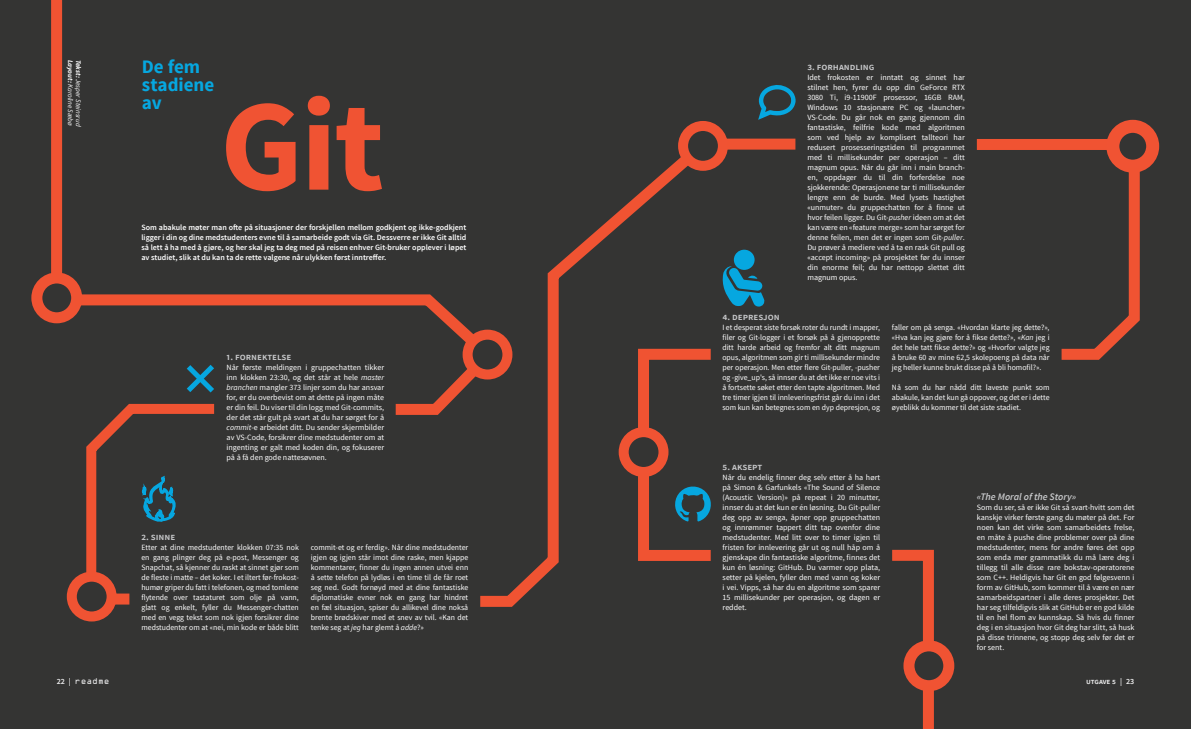
<style>
.page{position:relative;width:1191px;height:729px;background:#343433}
.page>*{position:absolute;margin:0;border:0;box-sizing:border-box;transform-origin:0 0}
.t1{font:700 130px "Source Sans Pro";color:#f05333}
.t2{font:700 19px/18px "Source Sans Pro";letter-spacing:-.005em;color:#06a7e0}
.t3{font:600 10px "Source Sans Pro";letter-spacing:.015em;color:#c9cacc}
.t4{font:italic 600 10px "Source Sans Pro";color:#c9cacc}
.t5{font:8px/10px "Source Sans Pro";color:#fff;text-align:justify}
.t6{font:600 8px/10px "Source Sans Pro";color:#fff;text-align:justify}
.t7{font:600 8px "Source Sans Pro";color:#efeff0}
.t8{font:8px "OCRA Std";color:#efeff0}
.t9{font:italic 7px/7.7px "Source Sans Pro";color:#fff}
.s1{font-weight:700}
.s2{font-style:italic}
.s3{font-family:"Source Sans Pro";font-weight:600}
</style>
<div class="page">
<div style="left:31px;top:272px;width:51px;height:51px;border:11px solid #f05333;border-radius:50%"></div>
<div style="left:67px;top:571px;width:50px;height:50px;border:10px solid #f05333;border-radius:50%"></div>
<div style="left:722px;top:139px;width:73px;height:11px;background:#f05332"></div>
<div style="left:678px;top:121px;width:50px;height:50px;border:10px solid #f05333;border-radius:50%"></div>
<div style="left:51px;top:0;width:11px;height:280px;background:#f05332"></div>
<svg style="left:480px;top:143px;width:223px;height:464px"></svg>
<svg style="left:632px;top:343px;width:79px;height:100px"></svg>
<div style="left:109px;top:593px;width:20px;height:11px;background:#f05332"></div>
<div style="left:977px;top:139px;width:136px;height:11px;background:#f05332"></div>
<div style="left:1106px;top:120px;width:53px;height:53px;border:13px solid #f05333;border-radius:50%"></div>
<svg style="left:1061px;top:158px;width:84px;height:202px"></svg>
<div style="left:618px;top:427px;width:50px;height:50px;border:10px solid #f05333;border-radius:50%"></div>
<div style="left:903px;top:640px;width:51px;height:51px;border:11px solid #f05333;border-radius:50%"></div>
<div style="left:923px;top:685px;width:11px;height:44px;background:#f05332"></div>
<svg style="left:892px;top:549px;width:47px;height:112px"></svg>
<svg style="left:758px;top:85px;width:38px;height:35px"></svg>
<svg style="left:632px;top:462px;width:79px;height:104px"></svg>
<svg style="left:65px;top:289px;width:426px;height:297px"></svg>
<div style="left:734px;top:250px;width:20px;height:20px;background:#06a7e0;border-radius:50%"></div>
<svg style="left:722px;top:266px;width:43px;height:41px"></svg>
<p class="t9" style="left:82px;top:60px;width:68px;rotate:90deg"><span class="s1">Tekst:</span> Jesper Steinsrud<br><span class="s1">Layout:</span> Karoline Sæbø</p>
<h2 class="t2" style="left:142px;top:58px;width:74px">De fem stadiene av</h2>
<h1 class="t1" style="left:220px;top:63px;width:166px">Git</h1>
<p class="t6" style="left:141px;top:222px;width:326px">Som abakule møter man ofte på situasjoner der forskjellen mellom godkjent og ikke-godkjent ligger i din og dine medstudenters evne til å samarbeide godt via Git. Dessverre er ikke Git alltid så lett å ha med å gjøre, og her skal jeg ta deg med på reisen enhver Git-bruker opplever i løpet av studiet, slik at du kan ta de rette valgene når ulykken først inntreffer.</p>
<p class="t3" style="left:227px;top:350px;width:66px">1. Fornektelse</p>
<p class="t5" style="left:227px;top:362px;width:159px">Når første meldingen i gruppechatten tikker inn klokken 23:30, og det står at hele <span class="s2">master branchen</span> mangler 373 linjer som du har ansvar for, er du overbevist om at dette på ingen måte er din feil. Du viser til din logg med Git-commits, der det står gult på svart at du har sørget for å <span class="s2">commit</span>-e arbeidet ditt. Du sender skjermbilder av VS-Code, forsikrer dine medstudenter om at ingenting er galt med koden din, og fokuserer på å få den gode nattesøvnen.</p>
<p class="t3" style="left:141px;top:530px;width:35px">2. Sinne</p>
<p class="t5" style="left:141px;top:542px;width:159px">Etter at dine medstudenter klokken 07:35 nok en gang plinger deg på e-post, Messenger og Snapchat, så kjenner du raskt at sinnet gjør som de fleste i matte – det koker. I et iltert før-frokost&shy;humør griper du fatt i telefonen, og med tomlene flytende over tastaturet som olje på vann, glatt og enkelt, fyller du Messenger-chatten med en vegg tekst som nok igjen forsikrer dine medstudenter om at «nei, min kode er både blitt</p>
<p class="t5" style="left:311px;top:542px;width:159px">commit-et og er ferdig». Når dine medstudenter igjen og igjen står imot dine raske, men kjappe kommentarer, finner du ingen annen utvei enn å sette telefon på lydløs i en time til de får roet seg ned. Godt fornøyd med at dine fantastiske diplomatiske evner nok en gang har hindret en fæl situasjon, spiser du allikevel dine nokså brente brødskiver med et snev av tvil. «Kan det tenke seg at <span class="s2">jeg</span> har glemt å <span class="s2">adde</span>?»</p>
<p class="t3" style="left:807px;top:60px;width:69px">3. Forhandling</p>
<p class="t5" style="left:807px;top:72px;width:159px">Idet frokosten er inntatt og sinnet har stilnet hen, fyrer du opp din GeForce RTX 3080 Ti, i9-11900F prosessor, 16GB RAM, Windows 10 stasjonære PC og «launcher» VS-Code. Du går nok en gang gjennom din fantastiske, feilfrie kode med algoritmen som ved hjelp av komplisert tallteori har redusert prosesseringstiden til programmet med ti millisekunder per operasjon – ditt magnum opus. Når du går inn i main branch&shy;en, oppdager du til din forferdelse noe sjokkerende: Operasjonene tar ti millisekunder lengre enn de burde. Med lysets hastighet «unmuter» du gruppechatten for å finne ut hvor feilen ligger. Du Git-<span class="s2">pusher</span> ideen om at det kan være en «feature merge» som har sørget for denne feilen, men det er ingen som Git-<span class="s2">puller</span>.<br>Du prøver å mediere ved å ta en rask Git pull og «accept incoming» på prosjektet før du innser din enorme feil; du har nettopp slettet ditt magnum opus.</p>
<p class="t3" style="left:722px;top:310px;width:59px">4. Depresjon</p>
<p class="t5" style="left:722px;top:322px;width:159px">I et desperat siste forsøk roter du rundt i mapper, filer og Git-logger i et forsøk på å gjenopprette ditt harde arbeid og fremfor alt ditt magnum opus, algoritmen som gir ti millisekunder mindre per operasjon. Men etter flere Git-puller, -pusher og -give_up's, så innser du at det ikke er noe vits i å fortsette søket etter den tapte algoritmen. Med tre timer igjen til innleveringsfrist går du inn i det som kun kan betegnes som en dyp depresjon, og</p>
<p class="t5" style="left:892px;top:322px;width:159px">faller om på senga. «Hvordan klarte jeg dette?», «Hva kan jeg gjøre for å fikse dette?», «<span class="s2">Kan</span> jeg i det hele tatt fikse dette?» og «Hvorfor valgte jeg å bruke 60 av mine 62,5 skolepoeng på data når jeg heller kunne brukt disse på å bli homofil?».</p>
<p class="t5" style="left:892px;top:382px;width:159px">Nå som du har nådd ditt laveste punkt som abakule, kan det kun gå oppover, og det er i dette øyeblikk du kommer til det siste stadiet.</p>
<p class="t3" style="left:722px;top:460px;width:41px">5. Aksept</p>
<p class="t5" style="left:722px;top:472px;width:159px">Når du endelig finner deg selv etter å ha hørt på Simon &amp; Garfunkels «The Sound of Silence (Acoustic Version)» på repeat i 20 minutter, innser du at det kun er én løsning. Du Git-puller deg opp av senga, åpner opp gruppechatten og innrømmer tappert ditt tap ovenfor dine medstudenter. Med litt over to timer igjen til fristen for innlevering går ut og null håp om å gjenskape din fantastiske algoritme, finnes det kun én løsning: GitHub. Du varmer opp plata, setter på kjelen, fyller den med vann og koker i vei. Vipps, så har du en algoritme som sparer 15 millisekunder per operasjon, og dagen er reddet.</p>
<p class="t4" style="left:977px;top:490px;width:101px">«The Moral of the Story»</p>
<p class="t5" style="left:977px;top:502px;width:159px">Som du ser, så er ikke Git så svart-hvitt som det kanskje virker første gang du møter på det. For noen kan det virke som samarbeidets frelse, en måte å pushe dine problemer over på dine medstudenter, mens for andre føres det opp som enda mer grammatikk du må lære deg i tillegg til alle disse rare bokstav-operatorene som C++. Heldigvis har Git en god følgesvenn i form av GitHub, som kommer til å være en nær samarbeidspartner i alle deres prosjekter. Det har seg tilfeldigvis slik at GitHub er en god kilde til en hel flom av kunnskap. Så hvis du finner deg i en situasjon hvor Git deg har slitt, så husk på disse trinnene, og stopp deg selv før det er for sent.</p>
<p class="t8" style="left:57px;top:677px;width:54px"><span class="s3">22 |</span> readme</p>
<p class="t7" style="left:1086px;top:676px;width:50px">utgave 5 | 23</p>
</div>
